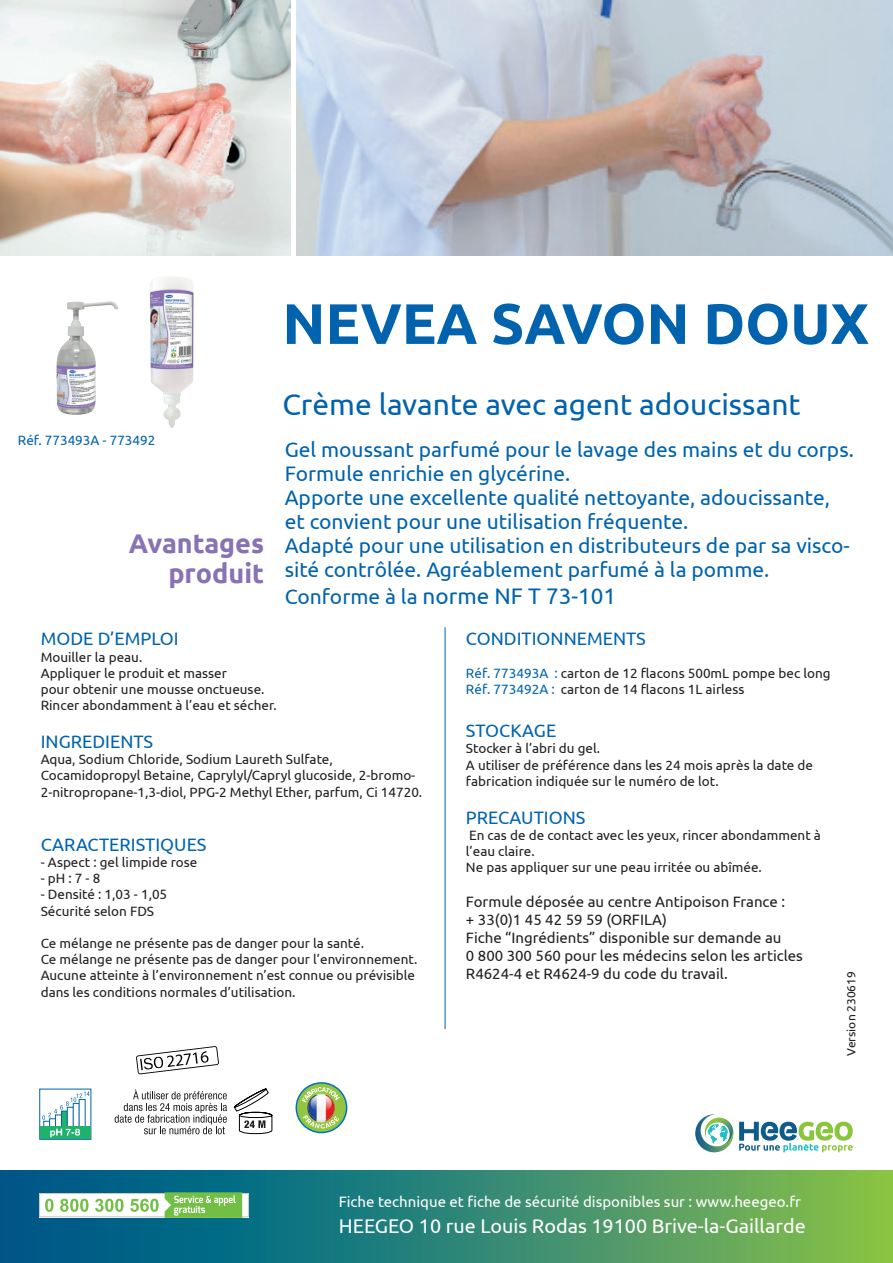
<style>
.page{position:relative;width:893px;height:1263px;background:#fff}
.page>*{position:absolute;margin:0;border:0;box-sizing:border-box;transform-origin:0 0}
.t1{font:700 57px "Ubuntu";color:#0163ae}
.t2{font:30px "Ubuntu";color:#0163ae}
.t3{font:700 27px/30px "Ubuntu";color:#8972b3;text-align:right}
.t4{font:22.5px "Ubuntu";color:#0163ae}
.t5{font:21px/24px "Ubuntu";color:#0163ae}
.t6{font:19.8px "Ubuntu";color:#fff}
.t7{font:18px "Ubuntu";color:#0163ae}
.t8{font:15px/18px "Ubuntu";color:#231f20}
.t9{font:15px "Ubuntu";color:#fff}
.t10{font:13.5px/16.2px "Ubuntu";color:#231f20}
.t11{font:13.5px "Ubuntu";color:#0163ae}
.t12{font:12px "Ubuntu";color:#231f20}
.s1{font-size:21px}
.s2{color:#0163ae}
</style>
<div class="page">
<img style="left:0;top:0;width:290px;height:255px">
<hr style="left:445px;top:627px;width:1px;height:402px;background:#0163ae">
<img style="left:297px;top:0;width:596px;height:255px">
<div style="left:0;top:1170px;width:893px;height:93px;background:linear-gradient(to right,#005194,#82be50)"></div>
<svg style="left:39px;top:1192px;width:210px;height:26px"></svg>
<svg style="left:695px;top:1114px;width:158px;height:39px"></svg>
<svg style="left:296px;top:1082px;width:51px;height:51px"></svg>
<img style="left:308px;top:1095px;width:26px;height:25px;border-radius:13px">
<svg style="left:136px;top:1046px;width:83px;height:28px"></svg>
<svg style="left:115px;top:1089px;width:112px;height:45px"></svg>
<svg style="left:233px;top:1088px;width:39px;height:46px"></svg>
<svg style="left:43px;top:1120px;width:43px;height:6px"></svg>
<div style="left:39px;top:1089px;width:52px;height:51px;border:1px solid #0163ae"></div>
<div style="left:44px;top:1121px;width:6px;height:12px;background:#fff"></div>
<div style="left:50px;top:1119px;width:6px;height:15px;background:#fff"></div>
<div style="left:49px;top:1118px;width:7px;height:16px;border:1px solid #0166af"></div>
<div style="left:56px;top:1115px;width:5px;height:19px;background:#fff"></div>
<div style="left:55px;top:1115px;width:7px;height:19px;border:1px solid #0166af"></div>
<div style="left:61px;top:1111px;width:6px;height:23px;background:#1eb26a"></div>
<div style="left:61px;top:1111px;width:7px;height:23px;border:1px solid #0163ae"></div>
<div style="left:67px;top:1107px;width:6px;height:27px;background:#fff"></div>
<div style="left:67px;top:1107px;width:7px;height:27px;border:1px solid #0166af"></div>
<div style="left:73px;top:1103px;width:6px;height:31px;background:#fff"></div>
<div style="left:79px;top:1099px;width:6px;height:35px;background:#fff"></div>
<div style="left:40px;top:1126px;width:50px;height:13px;background:#1eb26a"></div>
<svg style="left:50px;top:1128px;width:30px;height:9px"></svg>
<svg style="left:42px;top:1091px;width:48px;height:29px"></svg>
<img style="left:150px;top:277px;width:44px;height:151px">
<img style="left:56px;top:301px;width:62px;height:114px">
<p class="t11" style="left:18px;top:432px;width:139px">Réf. 773493A - 773492</p>
<h3 class="t3" style="left:129px;top:528px;width:137px">Avantages produit</h3>
<h1 class="t1" style="left:282px;top:289px;width:588px">NEVEA SAVON DOUX</h1>
<h2 class="t2" style="left:282px;top:386px;width:520px">Crème lavante avec agent adoucissant</h2>
<p class="t5" style="left:285px;top:436px;width:571px">Gel moussant parfumé pour le lavage des mains et du corps.<br>Formule enrichie en glycérine.<br>Apporte une excellente qualité nettoyante, adoucissante, et convient pour une utilisation fréquente.<br>Adapté pour une utilisation en distributeurs de par sa visco&shy;sité contrôlée. Agréablement parfumé à la pomme.</p>
<h3 class="t4" style="left:285px;top:582px;width:333px"><span class="s1">Conforme à la</span> norme NF T 73-101</h3>
<h3 class="t7" style="left:41px;top:628px;width:140px">MODE D’EMPLOI</h3>
<p class="t10" style="left:41px;top:648px;width:238px">Mouiller la peau.<br>Appliquer le produit et masser<br>pour obtenir une mousse onctueuse.<br>Rincer abondamment à l’eau et sécher.</p>
<h3 class="t7" style="left:41px;top:731px;width:114px">INGREDIENTS</h3>
<p class="t10" style="left:41px;top:751px;width:383px">Aqua, Sodium Chloride, Sodium Laureth Sulfate,<br>Cocamidopropyl Betaine, Caprylyl/Capryl glucoside, 2-bromo-<br>2-nitropropane-1,3-diol, PPG-2 Methyl Ether, parfum, Ci 14720.</p>
<h3 class="t7" style="left:41px;top:833px;width:167px">CARACTERISTIQUES</h3>
<p class="t10" style="left:41px;top:853px;width:158px">- Aspect : gel limpide rose</p>
<p class="t10" style="left:41px;top:870px;width:61px">- pH : 7 - 8</p>
<p class="t10" style="left:41px;top:886px;width:128px">- Densité : 1,03 - 1,05<br>Sécurité selon FDS</p>
<p class="t10" style="left:41px;top:934px;width:378px">Ce mélange ne présente pas de danger pour la santé.<br>Ce mélange ne présente pas de danger pour l’environnement.<br>Aucune atteinte à l’environnement n’est connue ou prévisible dans les conditions normales d’utilisation.</p>
<h3 class="t7" style="left:466px;top:628px;width:181px">CONDITIONNEMENTS</h3>
<p class="t10" style="left:466px;top:664px;width:366px"><span class="s2">Réf. 773493A :</span> carton de 12 flacons 500mL pompe bec long<br><span class="s2">Réf. 773492A :</span> carton de 14 flacons 1L airless</p>
<h3 class="t7" style="left:466px;top:720px;width:92px">STOCKAGE</h3>
<p class="t10" style="left:466px;top:740px;width:349px">Stocker à l’abri du gel.<br>A utiliser de préférence dans les 24 mois après la date de fabrication indiquée sur le numéro de lot.</p>
<h3 class="t7" style="left:466px;top:806px;width:121px">PRECAUTIONS</h3>
<p class="t10" style="left:466px;top:826px;width:356px">En cas de de contact avec les yeux, rincer abondamment à l’eau claire.<br>Ne pas appliquer sur une peau irritée ou abîmée.</p>
<p class="t8" style="left:466px;top:892px;width:339px">Formule déposée au centre Antipoison France :<br>+ 33(0)1 45 42 59 59 (ORFILA)<br>Fiche “Ingrédients” disponible sur demande au<br>0 800 300 560 pour les médecins selon les articles R4624-4 et R4624-9 du code du travail.</p>
<p class="t12" style="left:844px;top:1055px;width:86px;rotate:-90deg">Version 230619</p>
<p class="t9" style="left:339px;top:1192px;width:464px">Fiche technique et fiche de sécurité disponibles sur : www.heegeo.fr</p>
<h3 class="t6" style="left:339px;top:1214px;width:468px">HEEGEO 10 rue Louis Rodas 19100 Brive-la-Gaillarde</h3>
</div>
